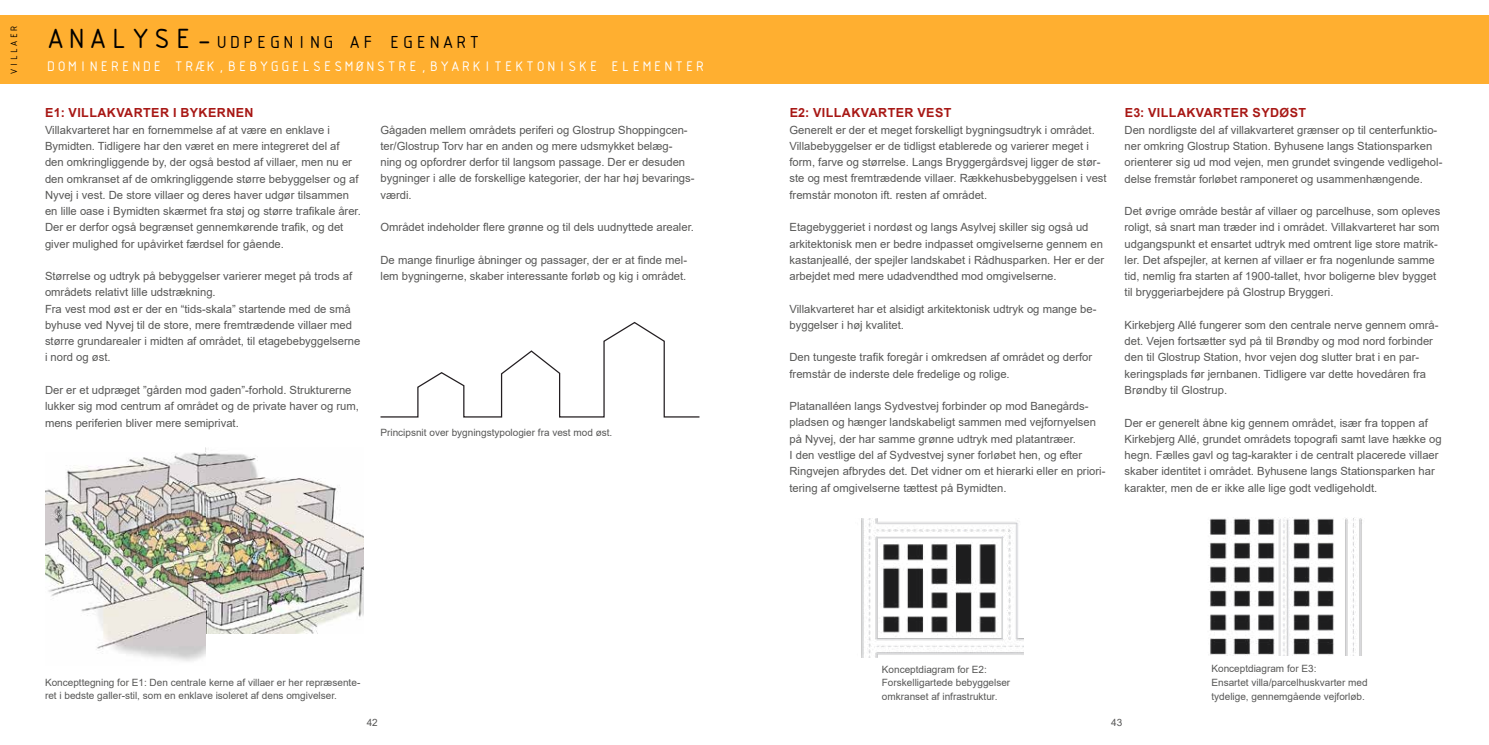
<style>
.page{position:relative;width:1489px;height:745px;background:#fff}
.page>*{position:absolute;margin:0;border:0;box-sizing:border-box;transform-origin:0 0}
.t1{font:18.75px "ISOCTEUR";color:#000}
.t2{font:15px "ISOCTEUR";color:#fff}
.t3{font:700 12.5px "Arial";letter-spacing:.035em;color:#a81815}
.t4{font:11.25px/16.2px "Arial";color:#575756}
.t5{font:10px/13.8px "Arial";color:#575756}
.t6{font:10px "ISOCTEUR";color:#000}
.s1{font-size:30px}
</style>
<div class="page">
<div style="left:0;top:15px;width:744px;height:68px;background:#ffaf30"></div>
<svg style="left:380px;top:321px;width:320px;height:97px"></svg>
<img style="left:205px;top:447px;width:159px;height:186px">
<img style="left:45px;top:452px;width:160px;height:209px">
<div style="left:744px;top:15px;width:744px;height:68px;background:#ffaf30"></div>
<img style="left:861px;top:518px;width:162px;height:138px">
<img style="left:1209px;top:517px;width:153px;height:138px">
<p class="t6" style="left:7px;top:75px;width:51px;rotate:-90deg">VILLAER</p>
<h1 class="t1" style="left:45px;top:30px;width:438px"><span class="s1">ANALYSE-</span>UDPEGNING AF EGENART</h1>
<h2 class="t2" style="left:46px;top:56px;width:661px">DOMINERENDE TRÆK,BEBYGGELSESMØNSTRE,BYARKITEKTONISKE ELEMENTER</h2>
<p class="t3" style="left:45px;top:103px;width:210px">E1: VILLAKVARTER I BYKERNEN</p>
<p class="t4" style="left:45px;top:121px;width:317px">Villakvarteret har en fornemmelse af at være en enklave i Bymidten. Tidligere har den været en mere integreret del af den omkringliggende by, der også bestod af villaer, men nu er den omkranset af de omkringliggende større bebyggelser og af Nyvej i vest. De store villaer og deres haver udgør tilsammen en lille oase i Bymidten skærmet fra støj og større trafikale årer.<br>Der er derfor også begrænset gennemkørende trafik, og det giver mulighed for upåvirket færdsel for gående.</p>
<p class="t4" style="left:45px;top:268px;width:317px">Størrelse og udtryk på bebyggelser varierer meget på trods af områdets relativt lille udstrækning.<br>Fra vest mod øst er der en “tids-skala” startende med de små byhuse ved Nyvej til de store, mere fremtrædende villaer med større grundarealer i midten af området, til etagebebyggelserne i nord og øst.</p>
<p class="t4" style="left:45px;top:381px;width:315px">Der er et udpræget ”gården mod gaden”-forhold. Strukturerne lukker sig mod centrum af området og de private haver og rum, mens periferien bliver mere semiprivat.</p>
<p class="t4" style="left:380px;top:121px;width:315px">Gågaden mellem områdets periferi og Glostrup Shoppingcen&shy;ter/Glostrup Torv har en anden og mere udsmykket belæg&shy;ning og opfordrer derfor til langsom passage. Der er desuden bygninger i alle de forskellige kategorier, der har høj bevarings&shy;værdi.</p>
<p class="t4" style="left:380px;top:219px;width:315px">Området indeholder flere grønne og til dels uudnyttede arealer.</p>
<p class="t4" style="left:380px;top:251px;width:308px">De mange finurlige åbninger og passager, der er at finde mel&shy;lem bygningerne, skaber interessante forløb og kig i området.</p>
<p class="t5" style="left:380px;top:425px;width:233px">Principsnit over bygningstypologier fra vest mod øst.</p>
<p class="t5" style="left:45px;top:674px;width:317px">Koncepttegning for E1: Den centrale kerne af villaer er her repræsente&shy;ret i bedste galler-stil, som en enklave isoleret af dens omgivelser.</p>
<p class="t5" style="left:366px;top:714px;width:13px">42</p>
<p class="t3" style="left:789px;top:103px;width:163px">E2: VILLAKVARTER VEST</p>
<p class="t3" style="left:1124px;top:103px;width:183px">E3: VILLAKVARTER SYDØST</p>
<p class="t4" style="left:789px;top:121px;width:319px">Generelt er der et meget forskelligt bygningsudtryk i området.<br>Villabebyggelser er de tidligst etablerede og varierer meget i form, farve og størrelse. Langs Bryggergårdsvej ligger de stør&shy;ste og mest fremtrædende villaer. Rækkehusbebyggelsen i vest fremstår monoton ift. resten af området.</p>
<p class="t4" style="left:789px;top:219px;width:316px">Etagebyggeriet i nordøst og langs Asylvej skiller sig også ud arkitektonisk men er bedre indpasset omgivelserne gennem en kastanjeallé, der spejler landskabet i Rådhusparken. Her er der arbejdet med mere udadvendthed mod omgivelserne.</p>
<p class="t4" style="left:789px;top:300px;width:308px">Villakvarteret har et alsidigt arkitektonisk udtryk og mange be&shy;byggelser i høj kvalitet.</p>
<p class="t4" style="left:789px;top:349px;width:304px">Den tungeste trafik foregår i omkredsen af området og derfor fremstår de inderste dele fredelige og rolige.</p>
<p class="t4" style="left:789px;top:398px;width:317px">Platanalléen langs Sydvestvej forbinder op mod Banegårds&shy;pladsen og hænger landskabeligt sammen med vejfornyelsen på Nyvej, der har samme grønne udtryk med platantræer.<br>I den vestlige del af Sydvestvej syner forløbet hen, og efter Ringvejen afbrydes det. Det vidner om et hierarki eller en priori&shy;tering af omgivelserne tættest på Bymidten.</p>
<p class="t4" style="left:1124px;top:121px;width:319px">Den nordligste del af villakvarteret grænser op til centerfunktio&shy;ner omkring Glostrup Station. Byhusene langs Stationsparken orienterer sig ud mod vejen, men grundet svingende vedligehol&shy;delse fremstår forløbet ramponeret og usammenhængende.</p>
<p class="t4" style="left:1124px;top:203px;width:317px">Det øvrige område består af villaer og parcelhuse, som opleves roligt, så snart man træder ind i området. Villakvarteret har som udgangspunkt et ensartet udtryk med omtrent lige store matrik&shy;ler. Det afspejler, at kernen af villaer er fra nogenlunde samme tid, nemlig fra starten af 1900-tallet, hvor boligerne blev bygget til bryggeriarbejdere på Glostrup Bryggeri.</p>
<p class="t4" style="left:1124px;top:316px;width:315px">Kirkebjerg Allé fungerer som den centrale nerve gennem områ&shy;det. Vejen fortsætter syd på til Brøndby og mod nord forbinder den til Glostrup Station, hvor vejen dog slutter brat i en par&shy;keringsplads før jernbanen. Tidligere var dette hovedåren fra Brøndby til Glostrup.</p>
<p class="t4" style="left:1124px;top:414px;width:319px">Der er generelt åbne kig gennem området, især fra toppen af Kirkebjerg Allé, grundet områdets topografi samt lave hække og hegn. Fælles gavl og tag-karakter i de centralt placerede villaer skaber identitet i området. Byhusene langs Stationsparken har karakter, men de er ikke alle lige godt vedligeholdt.</p>
<p class="t5" style="left:881px;top:661px;width:130px">Konceptdiagram for E2:<br>Forskelligartede bebyggelser omkranset af infrastruktur.</p>
<p class="t5" style="left:1211px;top:661px;width:158px">Konceptdiagram for E3:<br>Ensartet villa/parcelhuskvarter med tydelige, gennemgående vejforløb.</p>
<p class="t5" style="left:1111px;top:714px;width:13px">43</p>
</div>
